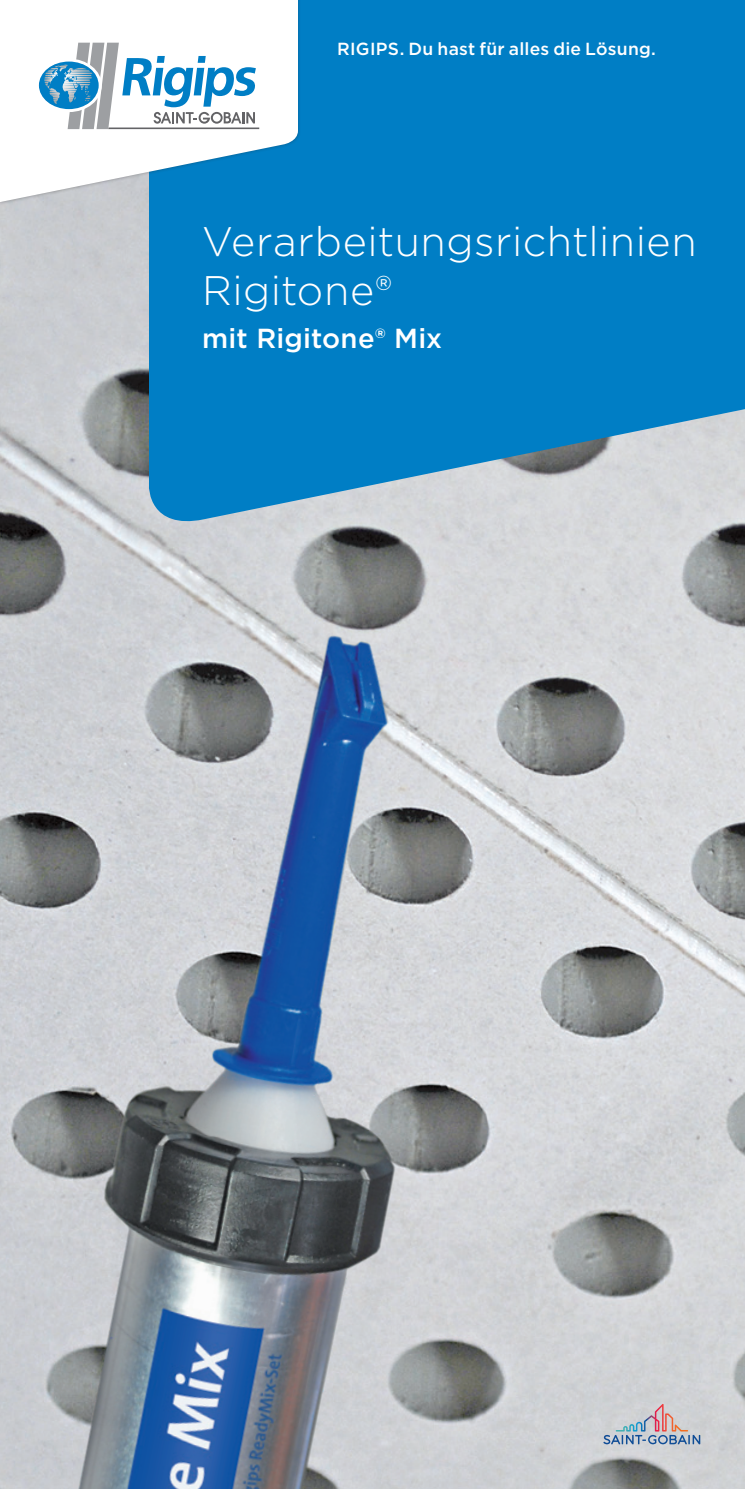
<style>
.page{position:relative;width:745px;height:1489px;background:#fff}
.page>*{position:absolute;margin:0;border:0;box-sizing:border-box;transform-origin:0 0}
.t1{font:300 41.25px/49.5px "Gotham";letter-spacing:.01em;color:#fff}
.t2{font:500 27.5px "Gotham";letter-spacing:.01em;color:#fff}
.t3{font:500 17.5px "Gotham";letter-spacing:.015em;color:#fff}
</style>
<div class="page">
<img style="left:0;top:205px;width:744px;height:1283px">
<svg style="left:149px;top:0;width:595px;height:530px;background:#1385c5"></svg>
<div style="left:0;top:0;width:301px;height:205px;background:#231f20;opacity:.3"></div>
<svg style="left:0;top:0;width:298px;height:202px"></svg>
<hr style="left:108px;top:127px;width:151px;height:2px;background:#636366">
<svg style="left:39px;top:43px;width:217px;height:86px"></svg>
<svg style="left:603px;top:1403px;width:96px;height:41px;background:#bbbcc5"></svg>
<img style="left:2px;top:453px;width:477px;height:1035px">
<p class="t3" style="left:337px;top:37px;width:320px">RIGIPS. Du hast für alles die Lösung.</p>
<p class="t1" style="left:202px;top:215px;width:495px">Verarbeitungsrichtlinien<br>Rigitone®</p>
<p class="t2" style="left:202px;top:320px;width:241px">mit Rigitone® Mix</p>
</div>
